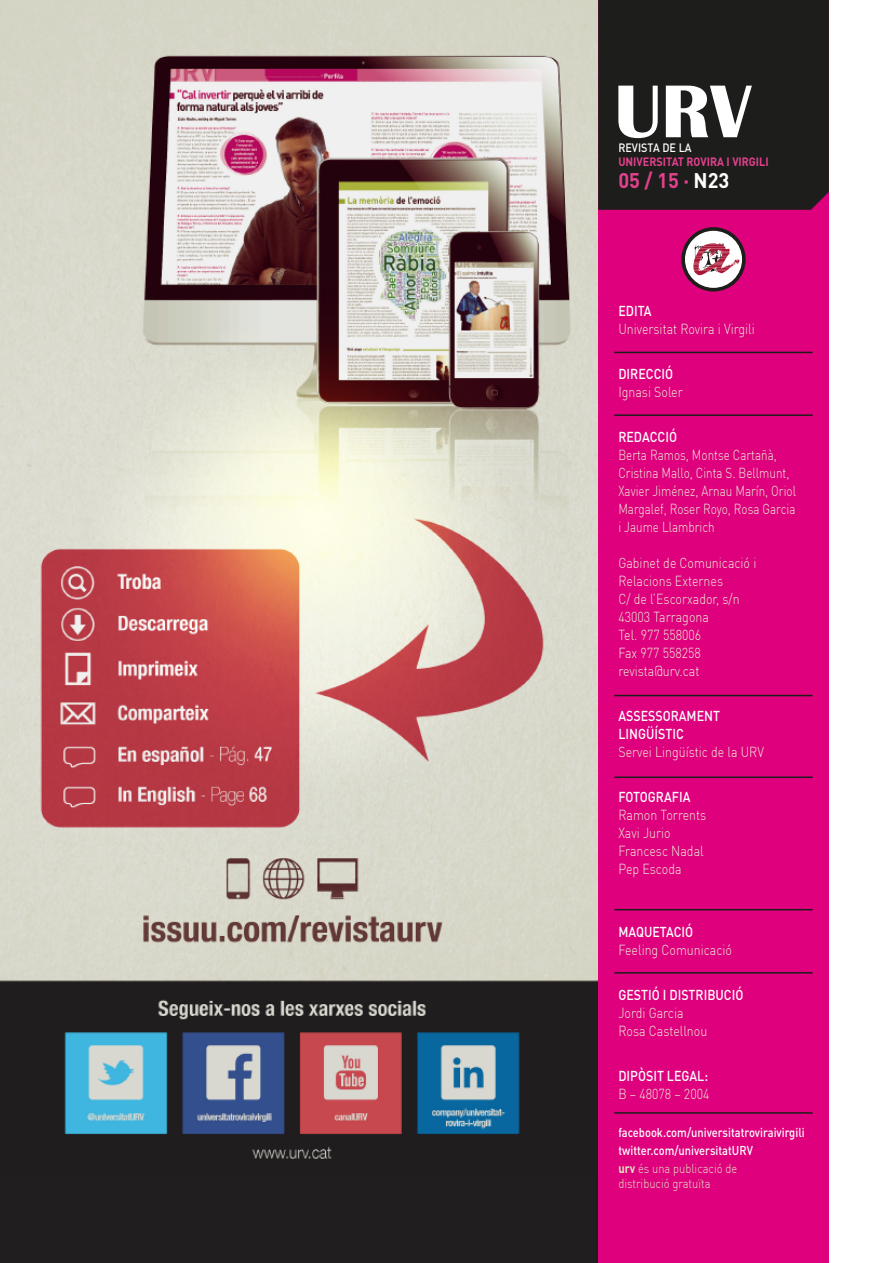
<style>
.page{position:relative;width:893px;height:1263px;background:#fff}
.page>*{position:absolute;margin:0;border:0;box-sizing:border-box;transform-origin:0 0}
.t1{font:700 21px "DIN Pro";color:#e2418d;scale:.95 1}
.t2{font:300 14.25px/18px "DIN Pro";color:#ecefd8;scale:.87 1}
.t3{font:300 14.25px/18px "DIN Pro";color:#ecefd8;scale:.82 1}
.t4{font:500 14.25px/18px "DIN Pro";color:#fff;scale:.87 1}
.t5{font:500 12.75px/18px "DIN Pro";color:#fff;scale:.87 1}
.t6{font:300 12.75px/15px "DIN Pro";color:#e2e7c3;scale:.87 1}
.t7{font:700 12px "DIN Pro";color:#e2418d;scale:.9 1}
.t8{font:500 12px "DIN Pro";color:#fff;scale:.9 1}
.s1{color:#fff}
.s2{font-weight:700}
</style>
<div class="page">
<div style="left:0;top:1166px;width:599px;height:97px;background:#211e1f"></div>
<img style="left:0;top:0;width:598px;height:1166px">
<div style="left:598px;top:0;width:231px;height:1263px;background:#de007c"></div>
<div style="left:598px;top:0;width:231px;height:210px;background:#1d1d1b"></div>
<svg style="left:618px;top:86px;width:134px;height:52px;background:#929291"></svg>
<hr style="left:614px;top:352px;width:199px;height:1px;background:#1d1d1b">
<hr style="left:614px;top:414px;width:199px;height:2px;background:#1d1d1b">
<hr style="left:614px;top:695px;width:199px;height:1px;background:#1d1d1b">
<hr style="left:614px;top:776px;width:199px;height:2px;background:#1d1d1b">
<hr style="left:614px;top:909px;width:199px;height:1px;background:#1d1d1b">
<hr style="left:614px;top:972px;width:199px;height:1px;background:#1d1d1b">
<hr style="left:614px;top:1112px;width:199px;height:2px;background:#1d1d1b">
<svg style="left:683px;top:229px;width:61px;height:61px"></svg>
<div style="left:681px;top:227px;width:65px;height:64px;border:4px solid #1d1d1b;border-radius:50%"></div>
<svg style="left:693px;top:243px;width:46px;height:32px"></svg>
<p class="t8" style="left:618px;top:140px;width:83px">REVISTA DE LA</p>
<p class="t7" style="left:618px;top:153px;width:168px">UNIVERSITAT ROVIRA I VIRGILI</p>
<h1 class="t1" style="left:618px;top:166px;width:118px">05 / 15 · <span class="s1">N23</span></h1>
<p class="t4" style="left:618px;top:302px;width:40px">EDITA</p>
<p class="t2" style="left:618px;top:320px;width:158px">Universitat Rovira i Virgili</p>
<p class="t4" style="left:618px;top:365px;width:64px">DIRECCIÓ</p>
<p class="t2" style="left:618px;top:383px;width:76px">Ignasi Soler</p>
<p class="t4" style="left:618px;top:428px;width:69px">REDACCIÓ</p>
<p class="t3" style="left:618px;top:446px;width:218px">Berta Ramos, Montse Cartañà,<br>Cristina Mallo, Cinta S. Bellmunt,<br>Xavier Jiménez, Arnau Marín, Oriol<br>Margalef, Roser Royo, Rosa Garcia i Jaume Llambrich</p>
<p class="t2" style="left:618px;top:554px;width:160px">Gabinet de Comunicació i<br>Relacions Externes<br>C/ de l’Escorxador, s/n<br>43003 Tarragona<br>Tel. 977 558006<br>Fax 977 558258 revista@urv.cat</p>
<p class="t4" style="left:618px;top:707px;width:118px">ASSESSORAMENT<br>LINGÜÍSTIC</p>
<p class="t2" style="left:618px;top:743px;width:169px">Servei Lingüístic de la URV</p>
<p class="t4" style="left:618px;top:788px;width:84px">FOTOGRAFIA</p>
<p class="t2" style="left:618px;top:806px;width:103px">Ramon Torrents<br>Xavi Jurio<br>Francesc Nadal<br>Pep Escoda</p>
<p class="t4" style="left:618px;top:923px;width:88px">MAQUETACIÓ</p>
<p class="t2" style="left:618px;top:941px;width:132px">Feeling Comunicació</p>
<p class="t4" style="left:618px;top:986px;width:145px">GESTIÓ I DISTRIBUCIÓ</p>
<p class="t2" style="left:618px;top:1004px;width:104px">Jordi Garcia<br>Rosa Castellnou</p>
<p class="t4" style="left:618px;top:1067px;width:105px">DIPÒSIT LEGAL:</p>
<p class="t2" style="left:618px;top:1085px;width:106px">B – 48078 – 2004</p>
<p class="t5" style="left:618px;top:1122px;width:216px">facebook.com/universitatroviraivirgili twitter.com/universitatURV</p>
<p class="t6" style="left:618px;top:1161px;width:138px"><span class="s2">urv</span> és una publicació de distribució gratuïta</p>
</div>
